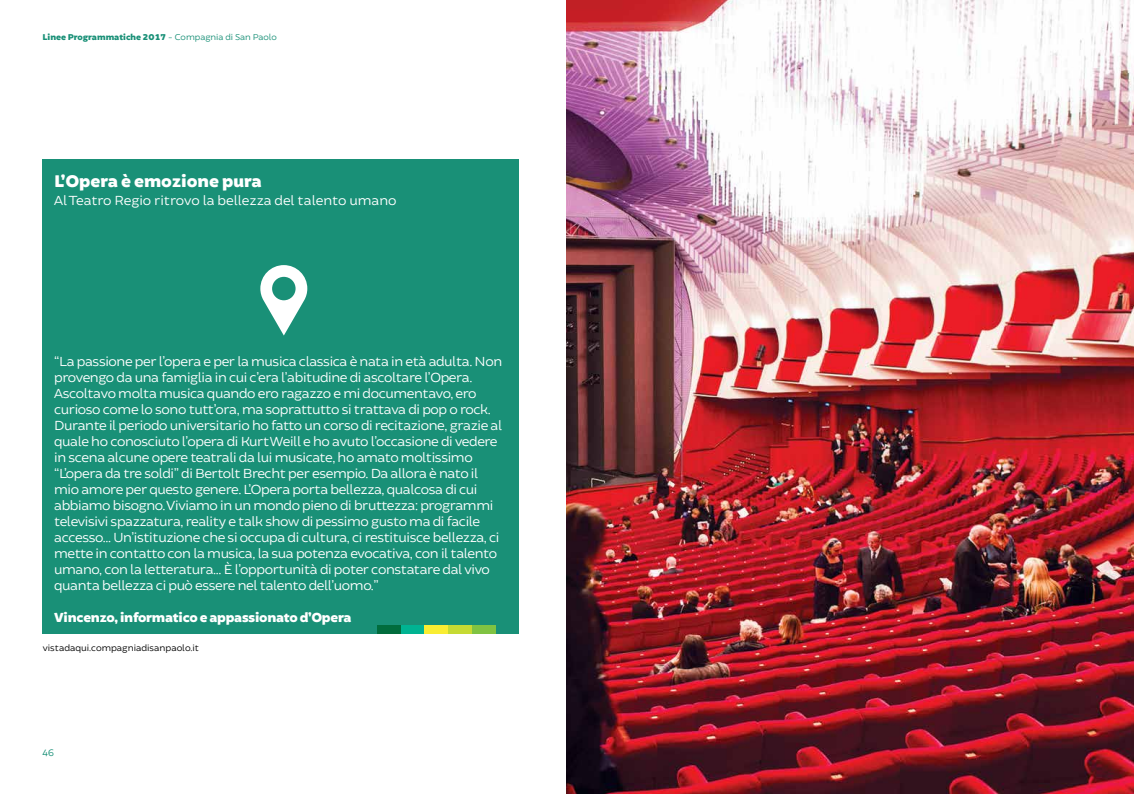
<style>
.page{position:relative;width:1134px;height:794px;background:#fff}
.page>*{position:absolute;margin:0;border:0;box-sizing:border-box;transform-origin:0 0}
.t1{font:900 18px "Brocha";color:#fff}
.t2{font:14px/16px "Brocha";letter-spacing:-.025em;color:#fff}
.t3{font:14px "Brocha";color:#fff}
.t4{font:900 14px "Brocha";letter-spacing:-.015em;color:#fff}
.t5{font:10px "Brocha";color:#199077}
.t6{font:9.5px "Brocha";color:#000}
.t7{font:900 9px "Brocha";color:#199077}
.s1{font-weight:400}
</style>
<div class="page">
<img style="left:567px;top:0;width:567px;height:794px">
<div style="left:42px;top:160px;width:477px;height:474px;background:#199077"></div>
<div style="left:401px;top:626px;width:23px;height:8px;background:#00b392"></div>
<div style="left:448px;top:626px;width:24px;height:8px;background:#c6da33"></div>
<div style="left:424px;top:626px;width:24px;height:8px;background:#f9ed32"></div>
<div style="left:472px;top:626px;width:23px;height:8px;background:#80c342"></div>
<div style="left:377px;top:626px;width:24px;height:8px;background:#016c3d"></div>
<svg style="left:260px;top:265px;width:47px;height:70px"></svg>
<p class="t7" style="left:43px;top:34px;width:236px">Linee Programmatiche 2017 <span class="s1">- Compagnia di San Paolo</span></p>
<p class="t1" style="left:54px;top:174px;width:209px">L’Opera è emozione pura</p>
<p class="t3" style="left:54px;top:193px;width:344px">Al Teatro Regio ritrovo la bellezza del talento umano</p>
<p class="t2" style="left:54px;top:353px;width:450px">“La passione per l’opera e per la musica classica è nata in età adulta. Non provengo da una famiglia in cui c’era l’abitudine di ascoltare l’Opera.<br>Ascoltavo molta musica quando ero ragazzo e mi documentavo, ero curioso come lo sono tutt’ora, ma soprattutto si trattava di pop o rock.<br>Durante il periodo universitario ho fatto un corso di recitazione, grazie al quale ho conosciuto l’opera di Kurt Weill e ho avuto l’occasione di vedere in scena alcune opere teatrali da lui musicate, ho amato moltissimo “L’opera da tre soldi” di Bertolt Brecht per esempio. Da allora è nato il mio amore per questo genere. L’Opera porta bellezza, qualcosa di cui abbiamo bisogno. Viviamo in un mondo pieno di bruttezza: programmi televisivi spazzatura, reality e talk show di pessimo gusto ma di facile accesso... Un’istituzione che si occupa di cultura, ci restituisce bellezza, ci mette in contatto con la musica, la sua potenza evocativa, con il talento umano, con la letteratura... È l’opportunità di poter constatare dal vivo quanta bellezza ci può essere nel talento dell’uomo.”</p>
<p class="t4" style="left:54px;top:611px;width:299px">Vincenzo, informatico e appassionato d’Opera</p>
<p class="t6" style="left:43px;top:642px;width:158px">vistadaqui.compagniadisanpaolo.it</p>
<p class="t5" style="left:43px;top:747px;width:13px">46</p>
</div>
